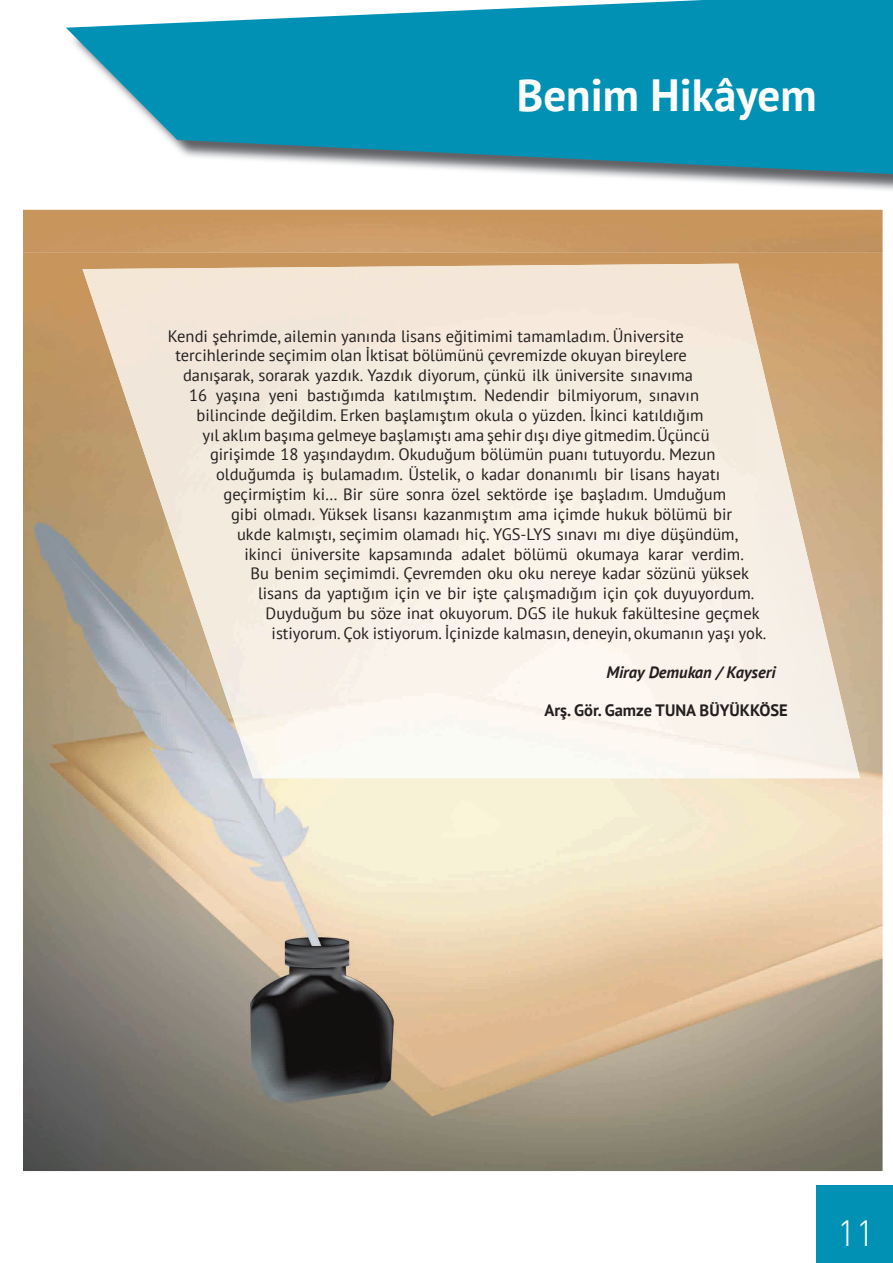
<style>
.page{position:relative;width:893px;height:1263px;background:#fff}
.page>*{position:absolute;margin:0;border:0;box-sizing:border-box;transform-origin:0 0}
.t1{font:700 45px "PT Sans";color:#fff}
.t2{font:300 36px "DIN Pro";color:#fff}
.t3{font:16.5px "PT Sans";color:#231f20}
.t4{font:700 16.5px "PT Sans";color:#231f20}
.t5{font:italic 700 16.5px "PT Sans";color:#231f20}
</style>
<div class="page">
<img style="left:559px;top:174px;width:334px;height:16px">
<svg style="left:66px;top:0;width:827px;height:174px;background:#2fa1bd"></svg>
<div style="left:816px;top:1185px;width:77px;height:78px;background:#0091b4"></div>
<img style="left:23px;top:210px;width:860px;height:43px">
<img style="left:23px;top:253px;width:860px;height:918px">
<img style="left:83px;top:264px;width:674px;height:206px">
<img style="left:756px;top:340px;width:52px;height:438px">
<div style="left:150px;top:469px;width:607px;height:155px;background:#f7efe4"></div>
<img style="left:808px;top:558px;width:52px;height:220px">
<img style="left:201px;top:624px;width:556px;height:154px">
<h1 class="t1" style="left:517px;top:65px;width:301px">Benim Hikâyem</h1>
<p class="t3" style="left:168px;top:325px;width:518px">Kendi şehrimde, ailemin yanında lisans eğitimimi tamamladım. Üniversite</p>
<p class="t3" style="left:175px;top:345px;width:513px">tercihlerinde seçimim olan İktisat bölümünü çevremizde okuyan bireylere</p>
<p class="t3" style="left:183px;top:365px;width:512px">danışarak, sorarak yazdık. Yazdık diyorum, çünkü ilk üniversite sınavıma</p>
<p class="t3" style="left:189px;top:385px;width:512px">16 yaşına yeni bastığımda katılmıştım. Nedendir bilmiyorum, sınavın</p>
<p class="t3" style="left:197px;top:404px;width:509px">bilincinde değildim. Erken başlamıştım okula o yüzden. İkinci katıldığım</p>
<p class="t3" style="left:203px;top:424px;width:509px">yıl aklım başıma gelmeye başlamıştı ama şehir dışı diye gitmedim. Üçüncü</p>
<p class="t3" style="left:210px;top:444px;width:507px">girişimde 18 yaşındaydım. Okuduğum bölümün puanı tutuyordu. Mezun</p>
<p class="t3" style="left:216px;top:464px;width:506px">olduğumda iş bulamadım. Üstelik, o kadar donanımlı bir lisans hayatı</p>
<p class="t3" style="left:224px;top:484px;width:504px">geçirmiştim ki… Bir süre sonra özel sektörde işe başladım. Umduğum</p>
<p class="t3" style="left:231px;top:503px;width:503px">gibi olmadı. Yüksek lisansı kazanmıştım ama içimde hukuk bölümü bir</p>
<p class="t3" style="left:237px;top:523px;width:502px">ukde kalmıştı, seçimim olamadı hiç. YGS-LYS sınavı mı diye düşündüm,</p>
<p class="t3" style="left:245px;top:543px;width:501px">ikinci üniversite kapsamında adalet bölümü okumaya karar verdim.</p>
<p class="t3" style="left:251px;top:563px;width:500px">Bu benim seçimimdi. Çevremden oku oku nereye kadar sözünü yüksek</p>
<p class="t3" style="left:258px;top:583px;width:498px">lisans da yaptığım için ve bir işte çalışmadığım için çok duyuyordum.</p>
<p class="t3" style="left:266px;top:602px;width:495px">Duyduğum bu söze inat okuyorum. DGS ile hukuk fakültesine geçmek</p>
<p class="t3" style="left:272px;top:622px;width:496px">istiyorum. Çok istiyorum. İçinizde kalmasın, deneyin, okumanın yaşı yok.</p>
<p class="t5" style="left:606px;top:661px;width:171px">Miray Demukan / Kayseri</p>
<p class="t4" style="left:544px;top:699px;width:245px">Arş. Gör. Gamze TUNA BÜYÜKKÖSE</p>
<h2 class="t2" style="left:837px;top:1205px;width:39px">11</h2>
</div>
